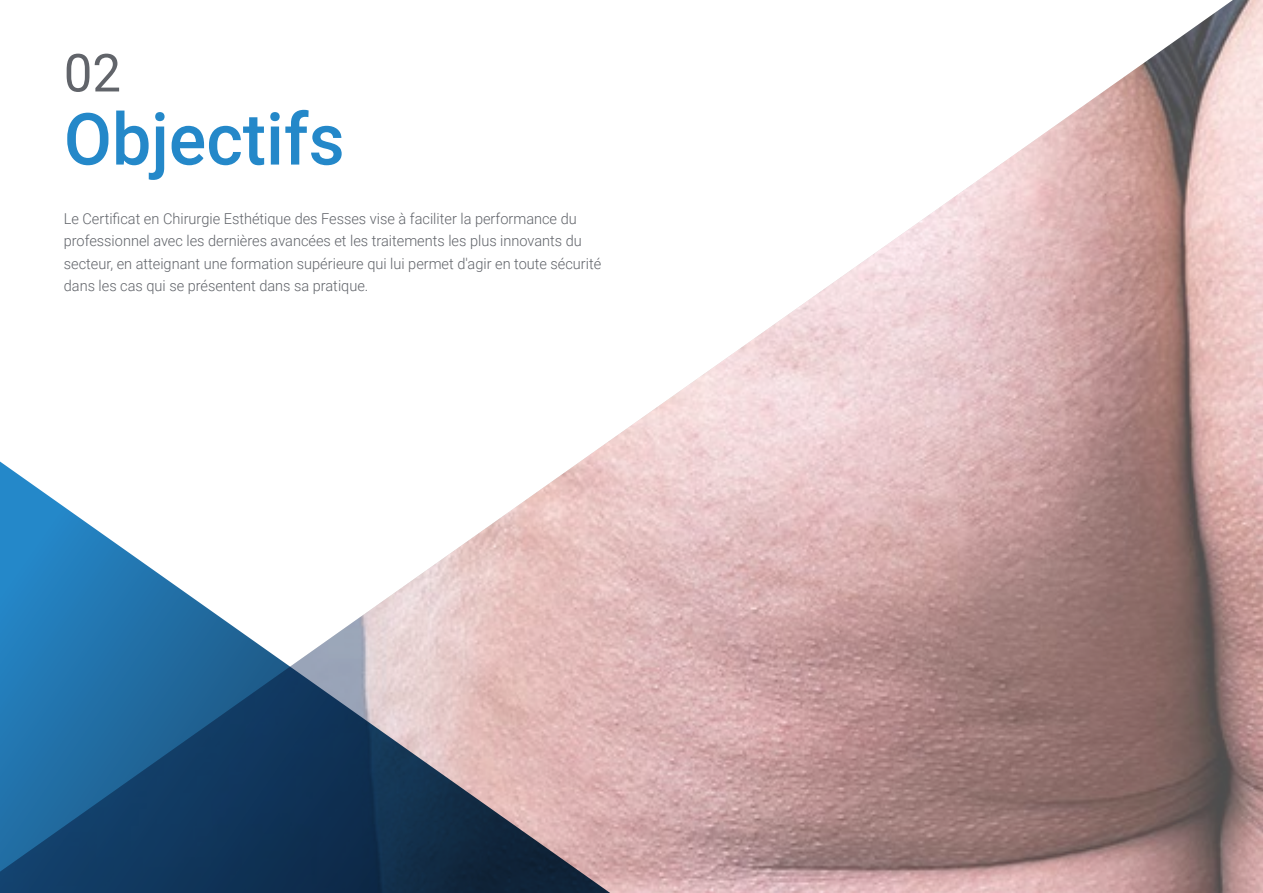
<style>
.page{position:relative;width:1263px;height:893px;background:#fff}
.page>*{position:absolute;margin:0;border:0;box-sizing:border-box;transform-origin:0 0}
.t1{font:500 72px "Roboto";color:#2488c9}
.t2{font:52.5px "Roboto";color:#61646a}
.t3{font:300 15px/22.5px "Roboto";color:#61646a}
</style>
<div class="page">
<img style="left:602px;top:0;width:661px;height:893px">
<svg style="left:0;top:446px;width:640px;height:447px"></svg>
<h2 class="t2" style="left:64px;top:36px;width:59px">02</h2>
<h1 class="t1" style="left:64px;top:89px;width:282px">Objectifs</h1>
<p class="t3" style="left:64px;top:207px;width:539px">Le Certificat en Chirurgie Esthétique des Fesses vise à faciliter la performance du professionnel avec les dernières avancées et les traitements les plus innovants du secteur, en atteignant une formation supérieure qui lui permet d'agir en toute sécurité dans les cas qui se présentent dans sa pratique.</p>
</div>
